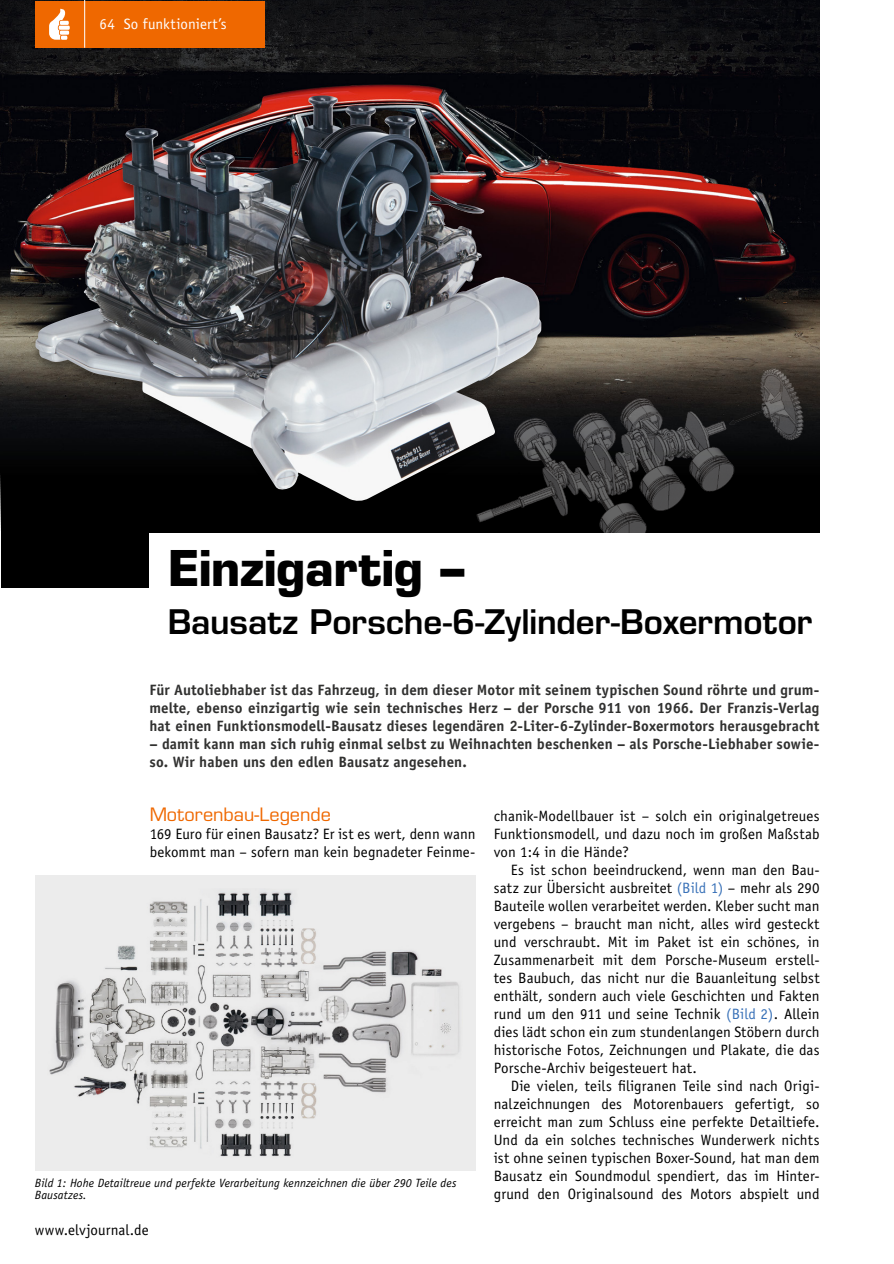
<style>
.page{position:relative;width:894px;height:1264px;background:#fff}
.page>*{position:absolute;margin:0;border:0;box-sizing:border-box;transform-origin:0 0}
.Headline1{font:700 48px "Eurostile";letter-spacing:-.005em;color:#000}
.Headline2{font:600 33px "Eurostile";letter-spacing:-.005em;color:#000}
.Subhead_5{font:18px "Eurostile";color:#ef6800}
.Fließtext_Neue_Zeile{font:15px/18px "Officina Sans";letter-spacing:.005em;color:#000;text-align:justify}
.Einleitung{font:700 15px/18px "Officina Sans";letter-spacing:.005em;color:#313130;text-align:justify}
.Fließtext_Neuer_Absa{font:15px/18px "Officina Sans";letter-spacing:.005em;color:#000}
.Kopfzeile_links{font:15px "Officina Sans";letter-spacing:.005em;color:#fff}
.Bildunterschrift{font:italic 12px/12.8px "Officina Sans";letter-spacing:.01em;color:#000}
.s1{color:#3a72b8}
</style>
<div class="page">
<img style="left:1px;top:1px;width:818px;height:532px">
<img style="left:473px;top:361px;width:333px;height:172px">
<div style="left:35px;top:875px;width:440px;height:295px;background:#ececec"></div>
<img style="left:49px;top:891px;width:411px;height:266px">
<div style="left:35px;top:1px;width:230px;height:47px;background:#ef6800"></div>
<hr style="left:84px;top:1px;width:1px;height:47px;background:#fff">
<svg style="left:49px;top:8px;width:21px;height:32px"></svg>
<div style="left:31px;top:95px;width:519px;height:419px;background:#000;opacity:.4"></div>
<img style="left:84px;top:95px;width:239px;height:189px">
<p class="Kopfzeile_links" style="left:100px;top:15px;width:129px">64 So funktioniert’s</p>
<p class="Headline1" style="left:168px;top:539px;width:298px">Einzigartig –</p>
<p class="Headline2" style="left:168px;top:601px;width:646px">Bausatz Porsche-6-Zylinder-Boxermotor</p>
<p class="Einleitung" style="left:149px;top:680px;width:671px">Für Autoliebhaber ist das Fahrzeug, in dem dieser Motor mit seinem typischen Sound röhrte und grum&shy;melte, ebenso einzigartig wie sein technisches Herz – der Porsche 911 von 1966. Der Franzis-Verlag hat einen Funktionsmodell-Bausatz dieses legendären 2-Liter-6-Zylinder-Boxermotors herausgebracht</p>
<p class="Einleitung" style="left:149px;top:734px;width:671px">– damit kann man sich ruhig einmal selbst zu Weihnachten beschenken – als Porsche-Liebhaber sowie&shy;so. Wir haben uns den edlen Bausatz angesehen.</p>
<p class="Subhead_5" style="left:150px;top:803px;width:183px">Motorenbau-Legende</p>
<p class="Fließtext_Neuer_Absa" style="left:150px;top:825px;width:327px">169 Euro für einen Bausatz? Er ist es wert, denn wann bekommt man – sofern man kein begnadeter Feinme-</p>
<p class="Fließtext_Neuer_Absa" style="left:494px;top:807px;width:327px;text-align:justify">chanik-Modellbauer ist – solch ein originalgetreues Funktionsmodell, und dazu noch im großen Maßstab von 1:4 in die Hände?</p>
<p class="Fließtext_Neue_Zeile" style="left:494px;top:861px;width:327px;text-indent:17px">Es ist schon beeindruckend, wenn man den Bau&shy;satz zur Übersicht ausbreitet <span class="s1">(Bild 1)</span> – mehr als 290<br>Bauteile wollen verarbeitet werden. Kleber sucht man vergebens – braucht man nicht, alles wird gesteckt und verschraubt. Mit im Paket ist ein schönes, in Zusammenarbeit mit dem Porsche-Museum erstell&shy;tes Baubuch, das nicht nur die Bauanleitung selbst enthält, sondern auch viele Geschichten und Fakten rund um den 911 und seine Technik <span class="s1">(Bild 2)</span>. Allein dies lädt schon ein zum stundenlangen Stöbern durch historische Fotos, Zeichnungen und Plakate, die das Porsche-Archiv beigesteuert hat.</p>
<p class="Fließtext_Neue_Zeile" style="left:494px;top:1077px;width:327px;text-indent:17px">Die vielen, teils filigranen Teile sind nach Origi&shy;nalzeichnungen des Motorenbauers gefertigt, so erreicht man zum Schluss eine perfekte Detailtiefe.<br>Und da ein solches technisches Wunderwerk nichts ist ohne seinen typischen Boxer-Sound, hat man dem Bausatz ein Soundmodul spendiert, das im Hinter&shy;grund den Originalsound des Motors abspielt und</p>
<p class="Bildunterschrift" style="left:35px;top:1176px;width:423px">Bild 1: Hohe Detailtreue und perfekte Verarbeitung kennzeichnen die über 290 Teile des<br>Bausatzes.</p>
<p class="Fließtext_Neue_Zeile" style="left:35px;top:1221px;width:115px">www.elvjournal.de</p>
</div>
